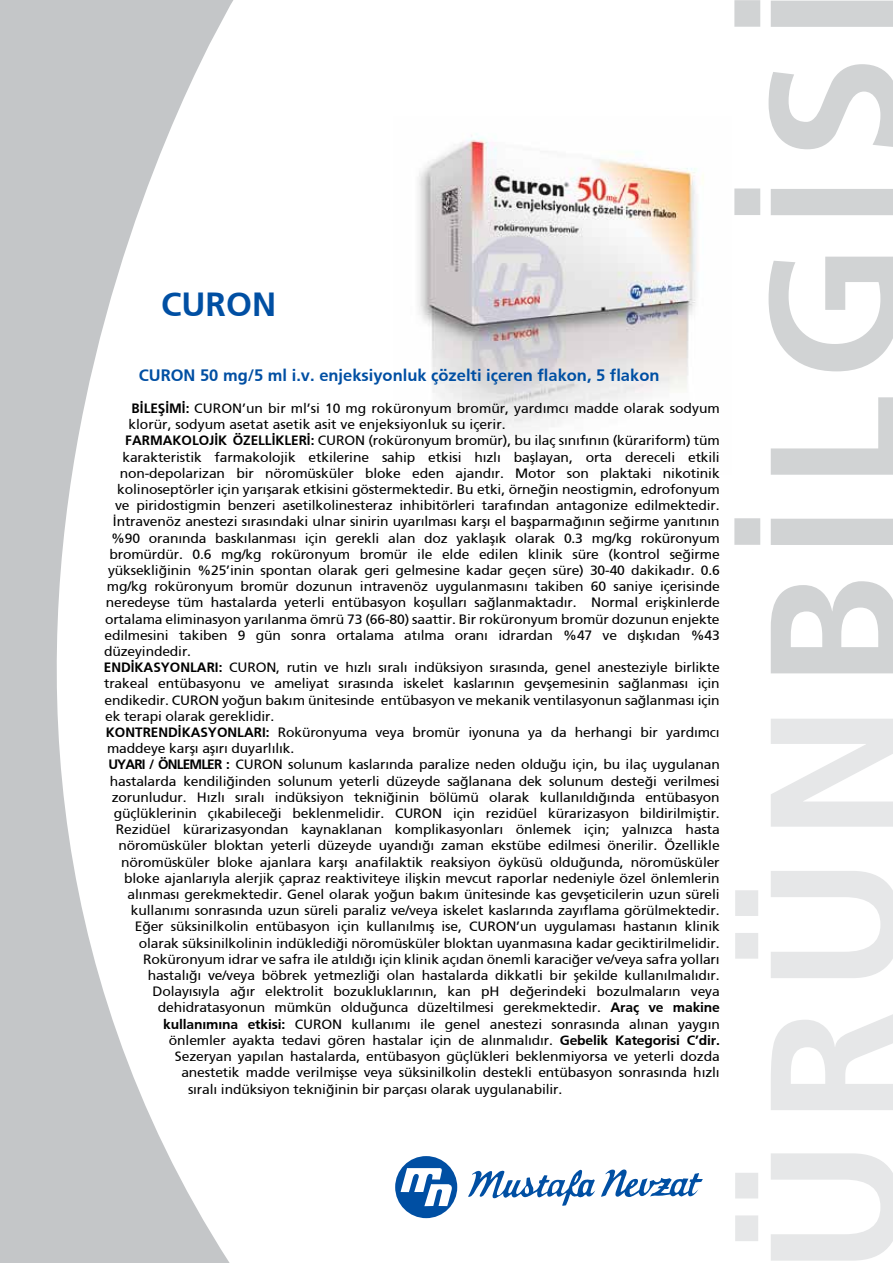
<style>
.page{position:relative;width:893px;height:1263px;background:#fff}
.page>*{position:absolute;margin:0;border:0;box-sizing:border-box;transform-origin:0 0}
.t1{font:182.7px "Frutiger TX Bold";letter-spacing:.085em;color:#d1d3d4}
.t2{font:33.45px "Frutiger TX Bold";color:#004fa3}
.t3{font:16.5px "Frutiger TX Bold";color:#004fa3}
.t4{font:13.5px "Frutiger TX";letter-spacing:-.01em;color:#000}
.s1{font-family:"Frutiger TX Bold"}
.s2{color:#e6e7e8}
</style>
<div class="page">
<img style="left:418px;top:133px;width:286px;height:304px">
<svg style="left:0;top:0;width:234px;height:1263px"></svg>
<svg style="left:468px;top:1169px;width:235px;height:37px"></svg>
<svg style="left:395px;top:1156px;width:62px;height:62px"></svg>
<h2 class="t2" style="left:161px;top:285px;width:116px">CURON</h2>
<p class="t3" style="left:139px;top:366px;width:522px">CURON 50 mg/5 ml i.v. enjeksiyonluk çözelti içeren flakon, 5 flakon</p>
<p class="t4" style="left:132px;top:400px;width:590px"><span class="s1">BİLEŞİMİ:</span> CURON’un bir ml’si 10 mg roküronyum bromür, yardımcı madde olarak sodyum</p>
<p class="t4" style="left:128px;top:417px;width:379px">klorür, sodyum asetat asetik asit ve enjeksiyonluk su içerir.</p>
<p class="t4" style="left:125px;top:433px;width:596px"><span class="s1">FARMAKOLOJİK ÖZELLİKLERİ:</span> CURON (roküronyum bromür), bu ilaç sınıfının (kürariform) tüm</p>
<p class="t4" style="left:122px;top:449px;width:599px">karakteristik farmakolojik etkilerine sahip etkisi hızlı başlayan, orta dereceli etkili</p>
<p class="t4" style="left:120px;top:465px;width:601px">non-depolarizan bir nöromüsküler bloke eden ajandır. Motor son plaktaki nikotinik</p>
<p class="t4" style="left:117px;top:481px;width:604px">kolinoseptörler için yarışarak etkisini göstermektedir. Bu etki, örneğin neostigmin, edrofonyum</p>
<p class="t4" style="left:115px;top:498px;width:606px">ve piridostigmin benzeri asetilkolinesteraz inhibitörleri tarafından antagonize edilmektedir.</p>
<p class="t4" style="left:113px;top:514px;width:608px">İntravenöz anestezi sırasındaki ulnar sinirin uyarılması karşı el başparmağının seğirme yanıtının</p>
<p class="t4" style="left:111px;top:530px;width:610px">%90 oranında baskılanması için gerekli alan doz yaklaşık olarak 0.3 mg/kg roküronyum</p>
<p class="t4" style="left:109px;top:546px;width:612px">bromürdür. 0.6 mg/kg roküronyum bromür ile elde edilen klinik süre (kontrol seğirme</p>
<p class="t4" style="left:108px;top:562px;width:613px">yüksekliğinin %25’inin spontan olarak geri gelmesine kadar geçen süre) 30-40 dakikadır. 0.6</p>
<p class="t4" style="left:107px;top:579px;width:614px">mg/kg roküronyum bromür dozunun intravenöz uygulanmasını takiben 60 saniye içerisinde</p>
<p class="t4" style="left:106px;top:595px;width:615px">neredeyse tüm hastalarda yeterli entübasyon koşulları sağlanmaktadır. Normal erişkinlerde</p>
<p class="t4" style="left:105px;top:611px;width:616px">ortalama eliminasyon yarılanma ömrü 73 (66-80) saattir. Bir roküronyum bromür dozunun enjekte</p>
<p class="t4" style="left:104px;top:627px;width:617px">edilmesini takiben 9 gün sonra ortalama atılma oranı idrardan %47 ve dışkıdan %43</p>
<p class="t4" style="left:104px;top:643px;width:89px">düzeyindedir.</p>
<p class="t4" style="left:104px;top:660px;width:617px"><span class="s1">ENDİKASYONLARI:</span> CURON, rutin ve hızlı sıralı indüksiyon sırasında, genel anesteziyle birlikte</p>
<p class="t4" style="left:104px;top:676px;width:617px">trakeal entübasyonu ve ameliyat sırasında iskelet kaslarının gevşemesinin sağlanması için</p>
<p class="t4" style="left:104px;top:692px;width:617px">endikedir. CURON yoğun bakım ünitesinde entübasyon ve mekanik ventilasyonun sağlanması için</p>
<p class="t4" style="left:105px;top:708px;width:171px">ek terapi olarak gereklidir.</p>
<p class="t4" style="left:106px;top:724px;width:615px"><span class="s1">KONTRENDİKASYONLARI:</span> Roküronyuma veya bromür iyonuna ya da herhangi bir yardımcı</p>
<p class="t4" style="left:107px;top:741px;width:189px">maddeye karşı aşırı duyarlılık.</p>
<p class="t4" style="left:108px;top:757px;width:613px"><span class="s1">UYARI / ÖNLEMLER :</span> CURON solunum kaslarında paralize neden olduğu için, bu ilaç uygulanan</p>
<p class="t4" style="left:110px;top:773px;width:611px">hastalarda kendiliğinden solunum yeterli düzeyde sağlanana dek solunum desteği verilmesi</p>
<p class="t4" style="left:112px;top:789px;width:610px">zorunludur. Hızlı sıralı indüksiyon tekniğinin bölümü olarak kullanıldığında entübasyon</p>
<p class="t4" style="left:114px;top:805px;width:608px">güçlüklerinin çıkabileceği beklenmelidir. CURON için rezidüel kürarizasyon bildirilmiştir.</p>
<p class="t4" style="left:116px;top:822px;width:605px">Rezidüel kürarizasyondan kaynaklanan komplikasyonları önlemek için; yalnızca hasta</p>
<p class="t4" style="left:118px;top:838px;width:603px">nöromüsküler bloktan yeterli düzeyde uyandığı zaman ekstübe edilmesi önerilir. Özellikle</p>
<p class="t4" style="left:121px;top:854px;width:600px">nöromüsküler bloke ajanlara karşı anafilaktik reaksiyon öyküsü olduğunda, nöromüsküler</p>
<p class="t4" style="left:124px;top:870px;width:597px">bloke ajanlarıyla alerjik çapraz reaktiviteye ilişkin mevcut raporlar nedeniyle özel önlemlerin</p>
<p class="t4" style="left:127px;top:886px;width:594px">alınması gerekmektedir. Genel olarak yoğun bakım ünitesinde kas gevşeticilerin uzun süreli</p>
<p class="t4" style="left:131px;top:903px;width:590px">kullanımı sonrasında uzun süreli paraliz ve/veya iskelet kaslarında zayıflama görülmektedir.</p>
<p class="t4" style="left:135px;top:919px;width:586px">Eğer süksinilkolin entübasyon için kullanılmış ise, CURON’un uygulaması hastanın klinik</p>
<p class="t4" style="left:139px;top:935px;width:582px">olarak süksinilkolinin indüklediği nöromüsküler bloktan uyanmasına kadar geciktirilmelidir.</p>
<p class="t4" style="left:143px;top:951px;width:578px">Roküronyum idrar ve safra ile atıldığı için klinik açıdan önemli karaciğer ve/veya safra yolları</p>
<p class="t4" style="left:148px;top:967px;width:573px">hastalığı ve/veya böbrek yetmezliği olan hastalarda dikkatli bir şekilde kullanılmalıdır.</p>
<p class="t4" style="left:153px;top:984px;width:569px">Dolayısıyla ağır elektrolit bozukluklarının, kan pH değerindeki bozulmaların veya</p>
<p class="t4" style="left:158px;top:1000px;width:564px">dehidratasyonun mümkün olduğunca düzeltilmesi gerekmektedir. <span class="s1">Araç ve makine</span></p>
<p class="t4" style="left:163px;top:1016px;width:558px"><span class="s1">kullanımına etkisi:</span> CURON kullanımı ile genel anestezi sonrasında alınan yaygın</p>
<p class="t4" style="left:169px;top:1032px;width:553px">önlemler ayakta tedavi gören hastalar için de alınmalıdır. <span class="s1">Gebelik Kategorisi C’dir.</span></p>
<p class="t4" style="left:175px;top:1048px;width:546px">Sezeryan yapılan hastalarda, entübasyon güçlükleri beklenmiyorsa ve yeterli dozda</p>
<p class="t4" style="left:181px;top:1065px;width:540px">anestetik madde verilmişse veya süksinilkolin destekli entübasyon sonrasında hızlı</p>
<p class="t4" style="left:188px;top:1081px;width:376px">sıralı indüksiyon tekniğinin bir parçası olarak uygulanabilir.</p>
<h1 class="t1" style="left:727px;top:1275px;width:1289px;rotate:-90deg"><span class="s2">ÜRÜN</span>BİLGİSİ</h1>
</div>
